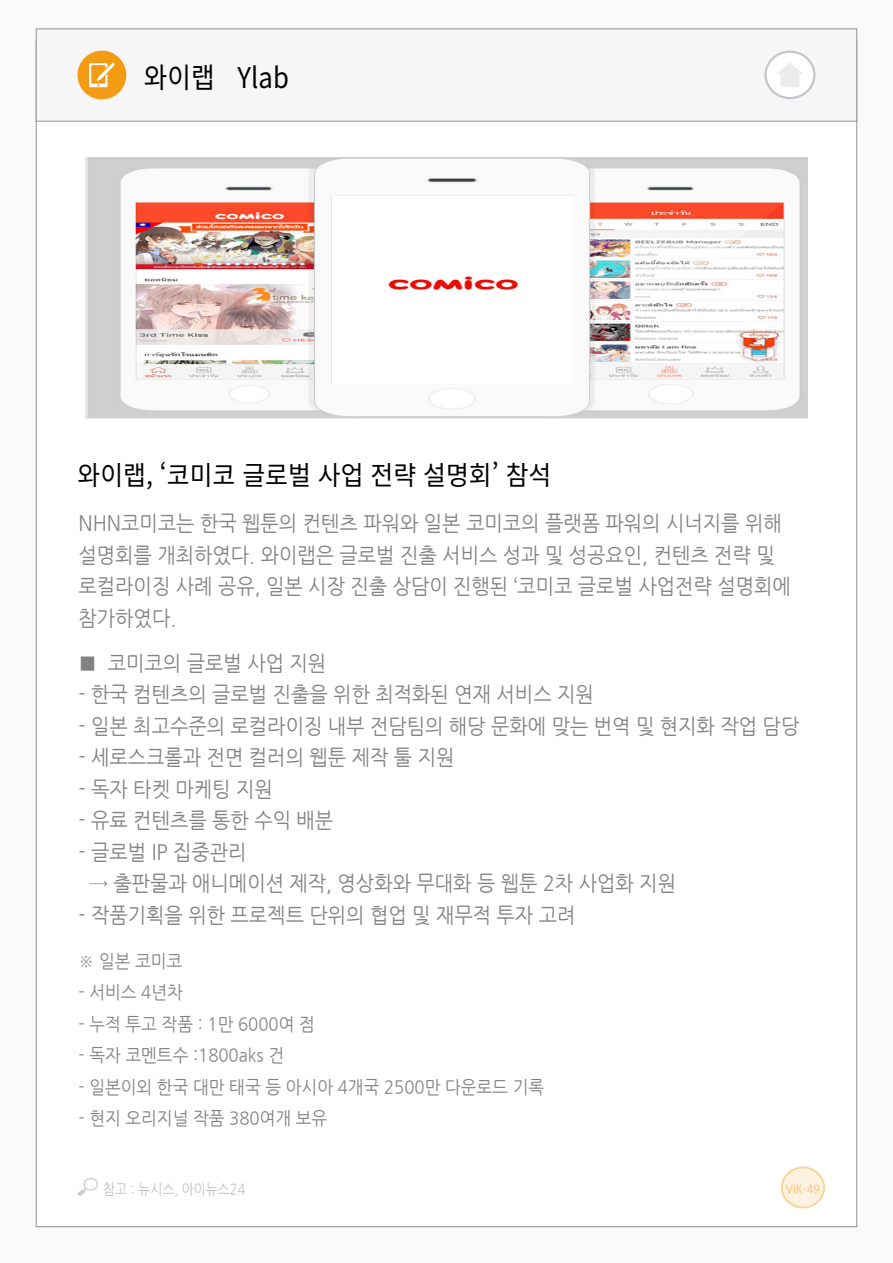
<style>
.page{position:relative;width:893px;height:1263px;background:#fff}
.page>*{position:absolute;margin:0;border:0;box-sizing:border-box;transform-origin:0 0}
.t1{font:28.5px "Noto Sans CJ Kkr";color:#000;scale:.9 1}
.t2{font:26.7px "Noto Sans CJ Kkr";color:#000;scale:.93 1}
.t3{font:21px/31.5px "Nanum Gothic";color:#828282;scale:.93 1}
.t4{font:18px "Nanum Gothic";color:#828282;scale:.93 1}
.t5{font:14.85px "Nanum Gothic";color:#bfc0c0;scale:.86 1}
.t6{font:700 12.15px "Nanum Gothic";color:#f9cd89;scale:.9 1}
</style>
<div class="page">
<div style="left:1px;top:0;width:892px;height:1262px;background:#f9fafa"></div>
<div style="left:36px;top:42px;width:821px;height:1185px;background:#fff"></div>
<div style="left:36px;top:29px;width:821px;height:92px;background:#f6f6f6;border:1px solid #929292"></div>
<div style="left:78px;top:51px;width:48px;height:48px;background:#f39b13;border-radius:50%"></div>
<svg style="left:782px;top:1167px;width:42px;height:40px"></svg>
<div style="left:781px;top:1166px;width:44px;height:42px;border:2px solid #f39b13;border-radius:50%"></div>
<img style="left:85px;top:157px;width:723px;height:262px">
<svg style="left:89px;top:63px;width:26px;height:24px"></svg>
<div style="left:766px;top:52px;width:48px;height:46px;background:#fff;border-radius:50%"></div>
<div style="left:764px;top:51px;width:51px;height:48px;border:2px solid #c4c5ca;border-radius:50%"></div>
<svg style="left:777px;top:63px;width:26px;height:24px"></svg>
<svg style="left:77px;top:1178px;width:21px;height:18px"></svg>
<h1 class="t1" style="left:144px;top:61px;width:163px">와이랩 Ylab</h1>
<p class="t2" style="left:78px;top:460px;width:511px">와이랩, ‘코미코 글로벌 사업 전략 설명회’ 참석</p>
<p class="t3" style="left:79px;top:508px;width:767px">NHN코미코는 한국 웹툰의 컨텐츠 파워와 일본 코미코의 플랫폼 파워의 시너지를 위해 설명회를 개최하였다. 와이랩은 글로벌 진출 서비스 성과 및 성공요인, 컨텐츠 전략 및 로컬라이징 사례 공유, 일본 시장 진출 상담이 진행된 ‘코미코 글로벌 사업전략 설명회에 참가하였다.</p>
<p class="t3" style="left:79px;top:647px;width:268px">■ 코미코의 글로벌 사업 지원</p>
<p class="t3" style="left:79px;top:679px;width:556px">- 한국 컴텐츠의 글로벌 진출을 위한 최적화된 연재 서비스 지원</p>
<p class="t3" style="left:79px;top:710px;width:776px">- 일본 최고수준의 로컬라이징 내부 전담팀의 해당 문화에 맞는 번역 및 현지화 작업 담당</p>
<p class="t3" style="left:79px;top:742px;width:406px">- 세로스크롤과 전면 컬러의 웹툰 제작 툴 지원</p>
<p class="t3" style="left:79px;top:773px;width:210px">- 독자 타켓 마케팅 지원</p>
<p class="t3" style="left:79px;top:805px;width:275px">- 유료 컨텐츠를 통한 수익 배분</p>
<p class="t3" style="left:79px;top:836px;width:182px">- 글로벌 IP 집중관리</p>
<p class="t3" style="left:90px;top:868px;width:632px">→ 출판물과 애니메이션 제작, 영상화와 무대화 등 웹툰 2차 사업화 지원</p>
<p class="t3" style="left:79px;top:899px;width:536px">- 작품기획을 위한 프로젝트 단위의 협업 및 재무적 투자 고려</p>
<p class="t4" style="left:79px;top:952px;width:113px">※ 일본 코미코</p>
<p class="t4" style="left:79px;top:984px;width:114px">- 서비스 4년차</p>
<p class="t4" style="left:79px;top:1015px;width:256px">- 누적 투고 작품 : 1만 6000여 점</p>
<p class="t4" style="left:79px;top:1047px;width:223px">- 독자 코멘트수 :1800aks 건</p>
<p class="t4" style="left:79px;top:1078px;width:502px">- 일본이외 한국 대만 태국 등 아시아 4개국 2500만 다운로드 기록</p>
<p class="t4" style="left:79px;top:1110px;width:269px">- 현지 오리지널 작품 380여개 보유</p>
<p class="t5" style="left:103px;top:1182px;width:167px">참고 : 뉴시스, 아이뉴스24</p>
<p class="t6" style="left:786px;top:1183px;width:39px">VIK-49</p>
</div>
